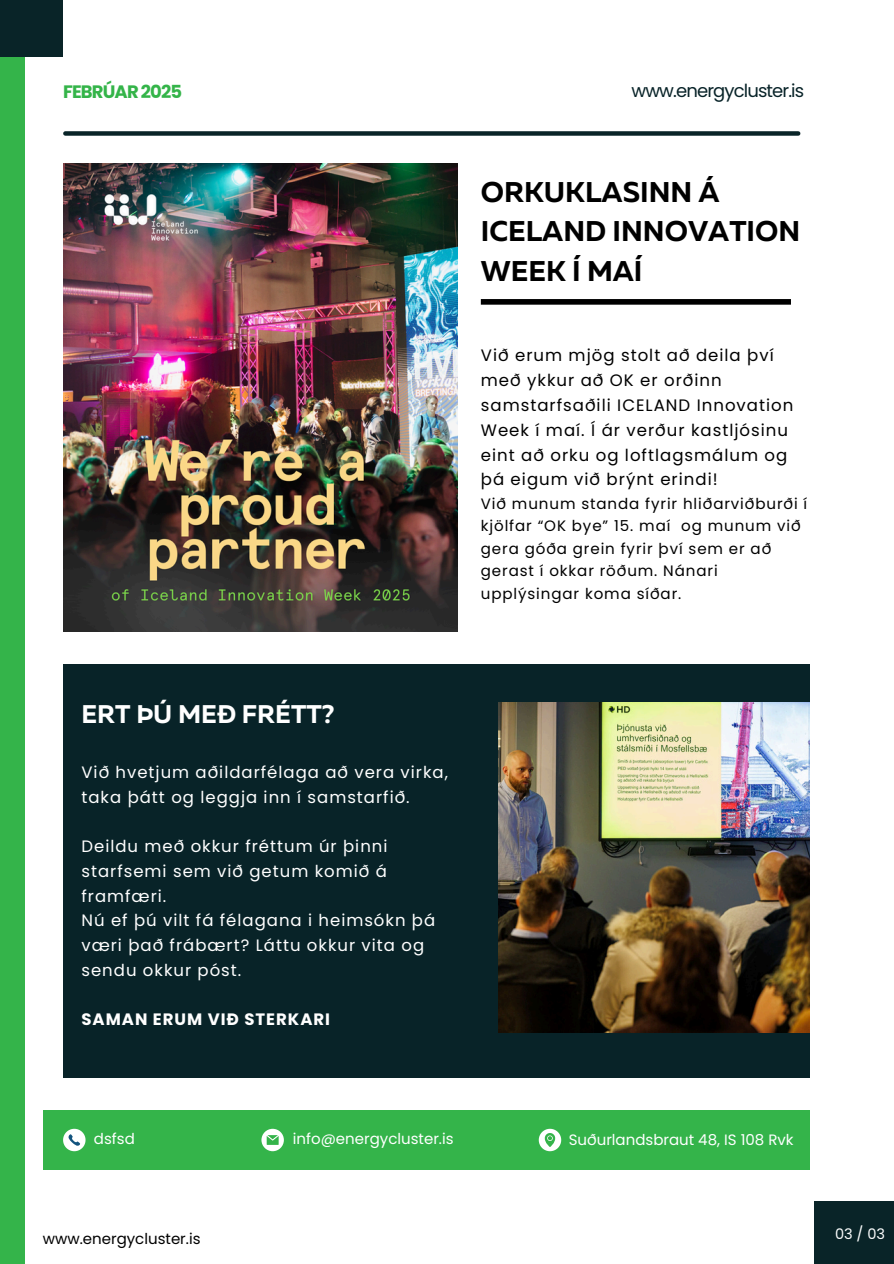
<style>
.page{position:relative;width:894px;height:1264px;background:#fff}
.page>*{position:absolute;margin:0;border:0;box-sizing:border-box;transform-origin:0 0}
.t1{font:700 28.5px/39.3px "Muller";color:#000}
.t2{font:700 25.5px "Muller";color:#fff}
.t3{font:18px "Poppins";letter-spacing:-.05em;color:#082328}
.t4{font:700 18px "Poppins";letter-spacing:-.05em;color:#34b449}
.t5{font:16.5px/24.8px "Poppins";letter-spacing:.06em;color:#fff}
.t6{font:16.5px/24.8px "Poppins";letter-spacing:.06em;color:#000}
.t7{font:700 16.5px "Poppins";letter-spacing:.06em;color:#fff}
.t8{font:15px/22.5px "Poppins";letter-spacing:.06em;color:#000}
.t9{font:15px "Poppins";color:#fff}
.t10{font:15px "Poppins";color:#000}
.t11{font:14.55px "Poppins";color:#fbfdfd}
</style>
<div class="page">
<img style="left:63px;top:164px;width:394px;height:468px">
<div style="left:63px;top:664px;width:746px;height:413px;background:#082328"></div>
<div style="left:43px;top:1110px;width:766px;height:59px;background:#34b44a"></div>
<div style="left:480px;top:299px;width:310px;height:6px;background:#000"></div>
<img style="left:498px;top:703px;width:310px;height:329px">
<svg style="left:63px;top:1128px;width:22px;height:23px"></svg>
<svg style="left:261px;top:1128px;width:23px;height:23px"></svg>
<svg style="left:538px;top:1128px;width:23px;height:23px"></svg>
<div style="left:813px;top:1200px;width:80px;height:63px;background:#092428"></div>
<div style="left:0;top:0;width:24px;height:1263px;background:#34b44a"></div>
<div style="left:0;top:0;width:63px;height:56px;background:#092428"></div>
<div style="left:65px;top:131px;width:733px;height:5px;background:#092428"></div>
<p class="t4" style="left:63px;top:79px;width:121px">FEBRÚAR 2025</p>
<p class="t3" style="left:631px;top:78px;width:174px">www.energycluster.is</p>
<h4 class="t1" style="left:480px;top:175px;width:321px">ORKUKLASINN Á<br>ICELAND INNOVATION<br>WEEK Í MAÍ</h4>
<h3 class="t6" style="left:480px;top:343px;width:314px">Við erum mjög stolt að deila því með ykkur að OK er orðinn samstarfsaðili ICELAND Innovation<br>Week í maí. Í ár verður kastljósinu eint að orku og loftlagsmálum og þá eigum við brýnt erindi!</h3>
<h3 class="t8" style="left:480px;top:492px;width:328px">Við munum standa fyrir hliðarviðburði í kjölfar “OK bye” 15. maí og munum við gera góða grein fyrir því sem er að gerast í okkar röðum. Nánari upplýsingar koma síðar.</h3>
<p class="t2" style="left:81px;top:703px;width:254px">ERT ÞÚ MEÐ FRÉTT?</p>
<p class="t5" style="left:81px;top:759px;width:368px">Við hvetjum aðildarfélaga að vera virka, taka þátt og leggja inn í samstarfið.</p>
<p class="t5" style="left:81px;top:833px;width:355px">Deildu með okkur fréttum úr þinni starfsemi sem við getum komið á framfæri.<br>Nú ef þú vilt fá félagana i heimsókn þá væri það frábært? Láttu okkur vita og sendu okkur póst.</p>
<h1 class="t7" style="left:81px;top:1008px;width:250px">SAMAN ERUM VIÐ STERKARI</h1>
<h4 class="t9" style="left:94px;top:1127px;width:42px">dsfsd</h4>
<h4 class="t9" style="left:293px;top:1127px;width:162px">info@energycluster.is</h4>
<h3 class="t9" style="left:568px;top:1128px;width:226px">Suðurlandsbraut 48, IS 108 Rvk</h3>
<h2 class="t10" style="left:43px;top:1228px;width:159px">www.energycluster.is</h2>
<h4 class="t11" style="left:834px;top:1223px;width:52px">03 / 03</h4>
</div>
